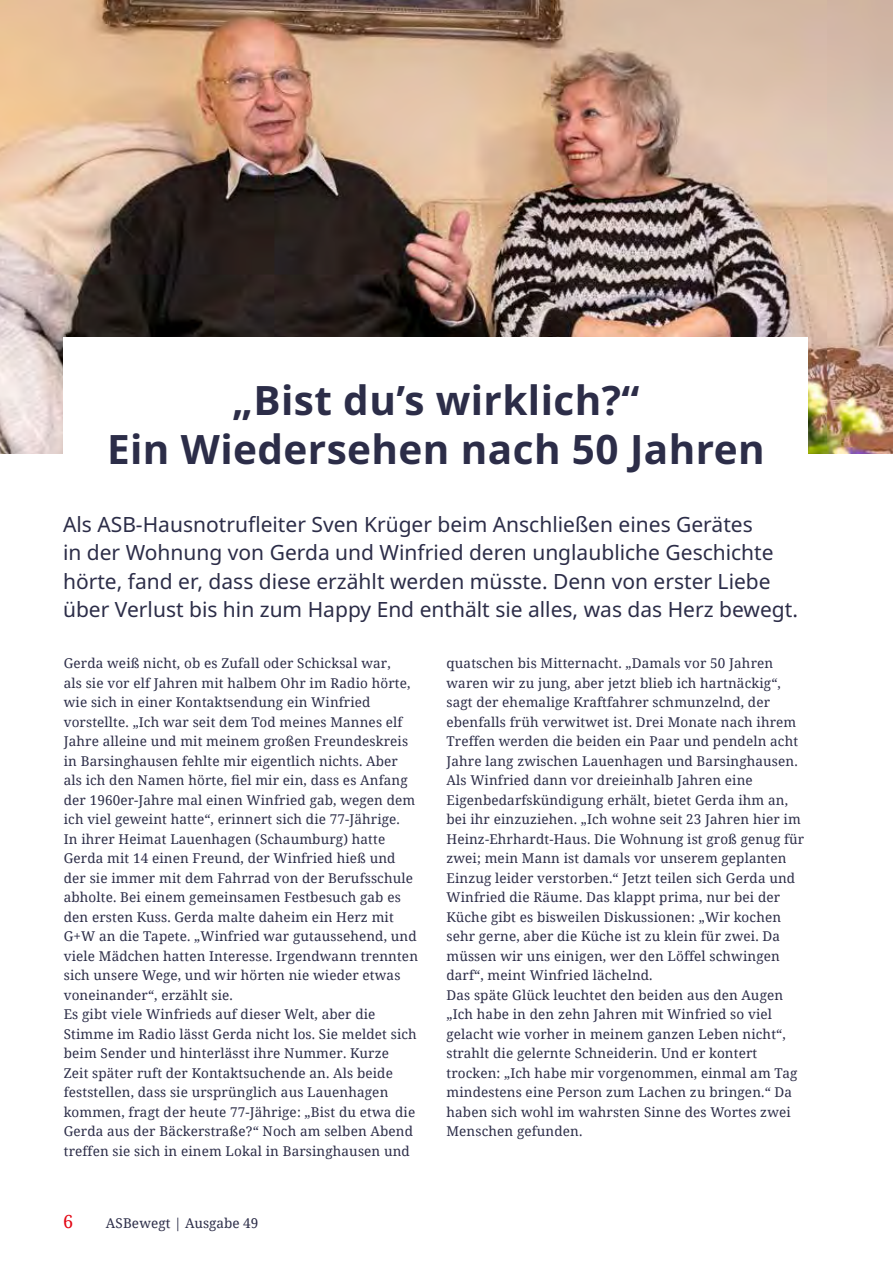
<style>
.page{position:relative;width:893px;height:1263px;background:#fff}
.page>*{position:absolute;margin:0;border:0;box-sizing:border-box;transform-origin:0 0}
.t1{font:700 40.5px/49.5px "Noto Sans";letter-spacing:.01em;color:#2c2d48;text-align:center}
.t2{font:21px/28.5px "Noto Sans";color:#2c2d48}
.t3{font:18px "Noto Serif";color:#e30613}
.t4{font:13.5px/19.5px "Noto Serif";letter-spacing:.01em;color:#2c2d48}
</style>
<div class="page">
<img style="left:0;top:0;width:893px;height:454px">
<div style="left:64px;top:337px;width:744px;height:136px;background:#fff"></div>
<h1 class="t1" style="left:107px;top:376px;width:659px">„Bist du’s wirklich?“<br>Ein Wiedersehen nach 50 Jahren</h1>
<p class="t2" style="left:63px;top:510px;width:736px">Als ASB-Hausnotrufleiter Sven Krüger beim Anschließen eines Gerätes<br>in der Wohnung von Gerda und Winfried deren unglaubliche Geschichte hörte, fand er, dass diese erzählt werden müsste. Denn von erster Liebe über Verlust bis hin zum Happy End enthält sie alles, was das Herz bewegt.</p>
<p class="t4" style="left:64px;top:653px;width:356px">Gerda weiß nicht, ob es Zufall oder Schicksal war,<br>als sie vor elf Jahren mit halbem Ohr im Radio hörte, wie sich in einer Kontaktsendung ein Winfried vorstellte. „Ich war seit dem Tod meines Mannes elf Jahre alleine und mit meinem großen Freundeskreis in Barsinghausen fehlte mir eigentlich nichts. Aber als ich den Namen hörte, fiel mir ein, dass es Anfang der 1960er-Jahre mal einen Winfried gab, wegen dem ich viel geweint hatte“, erinnert sich die 77-Jährige.<br>In ihrer Heimat Lauenhagen (Schaumburg) hatte Gerda mit 14 einen Freund, der Winfried hieß und der sie immer mit dem Fahrrad von der Berufsschule abholte. Bei einem gemeinsamen Festbesuch gab es den ersten Kuss. Gerda malte daheim ein Herz mit G+W an die Tapete. „Winfried war gutaussehend, und viele Mädchen hatten Interesse. Irgendwann trennten sich unsere Wege, und wir hörten nie wieder etwas voneinander“, erzählt sie.<br>Es gibt viele Winfrieds auf dieser Welt, aber die Stimme im Radio lässt Gerda nicht los. Sie meldet sich beim Sender und hinterlässt ihre Nummer. Kurze<br>Zeit später ruft der Kontaktsuchende an. Als beide feststellen, dass sie ursprünglich aus Lauenhagen kommen, fragt der heute 77-Jährige: „Bist du etwa die Gerda aus der Bäckerstraße?“ Noch am selben Abend treffen sie sich in einem Lokal in Barsinghausen und</p>
<p class="t4" style="left:446px;top:653px;width:359px">quatschen bis Mitternacht. „Damals vor 50 Jahren waren wir zu jung, aber jetzt blieb ich hartnäckig“, sagt der ehemalige Kraftfahrer schmunzelnd, der ebenfalls früh verwitwet ist. Drei Monate nach ihrem Treffen werden die beiden ein Paar und pendeln acht Jahre lang zwischen Lauenhagen und Barsinghausen.<br>Als Winfried dann vor dreieinhalb Jahren eine Eigenbedarfskündigung erhält, bietet Gerda ihm an, bei ihr einzuziehen. „Ich wohne seit 23 Jahren hier im Heinz-Ehrhardt-Haus. Die Wohnung ist groß genug für zwei; mein Mann ist damals vor unserem geplanten Einzug leider verstorben.“ Jetzt teilen sich Gerda und Winfried die Räume. Das klappt prima, nur bei der Küche gibt es bisweilen Diskussionen: „Wir kochen sehr gerne, aber die Küche ist zu klein für zwei. Da müssen wir uns einigen, wer den Löffel schwingen darf“, meint Winfried lächelnd.<br>Das späte Glück leuchtet den beiden aus den Augen „Ich habe in den zehn Jahren mit Winfried so viel gelacht wie vorher in meinem ganzen Leben nicht“, strahlt die gelernte Schneiderin. Und er kontert trocken: „Ich habe mir vorgenommen, einmal am Tag mindestens eine Person zum Lachen zu bringen.“ Da haben sich wohl im wahrsten Sinne des Wortes zwei Menschen gefunden.</p>
<h3 class="t3" style="left:63px;top:1209px;width:12px">6</h3>
<p class="t4" style="left:106px;top:1213px;width:154px">ASBewegt | Ausgabe 49</p>
</div>
